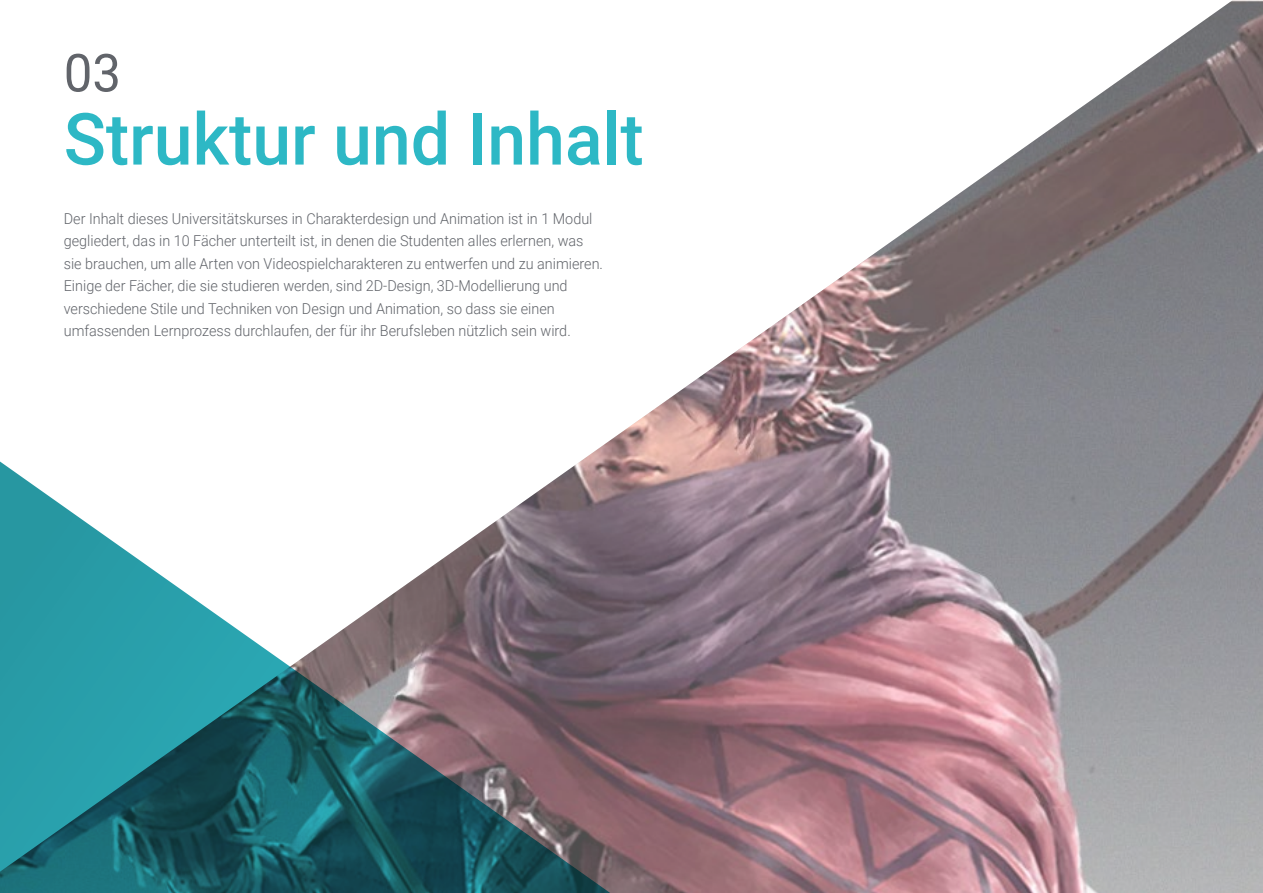
<style>
.page{position:relative;width:1263px;height:893px;background:#fff}
.page>*{position:absolute;margin:0;border:0;box-sizing:border-box;transform-origin:0 0}
.t1{font:500 72px "Roboto";color:#2db8c5}
.t2{font:52.5px "Roboto";color:#61646a}
.t3{font:300 15px/22.5px "Roboto";color:#61646a;scale:.96 1}
</style>
<div class="page">
<img style="left:602px;top:0;width:661px;height:893px">
<svg style="left:0;top:446px;width:640px;height:447px"></svg>
<h2 class="t2" style="left:64px;top:36px;width:59px">03</h2>
<h1 class="t1" style="left:64px;top:89px;width:581px">Struktur und Inhalt</h1>
<p class="t3" style="left:64px;top:207px;width:563px">Der Inhalt dieses Universitätskurses in Charakterdesign und Animation ist in 1 Modul gegliedert, das in 10 Fächer unterteilt ist, in denen die Studenten alles erlernen, was sie brauchen, um alle Arten von Videospielcharakteren zu entwerfen und zu animieren.<br>Einige der Fächer, die sie studieren werden, sind 2D-Design, 3D-Modellierung und verschiedene Stile und Techniken von Design und Animation, so dass sie einen umfassenden Lernprozess durchlaufen, der für ihr Berufsleben nützlich sein wird.</p>
</div>
